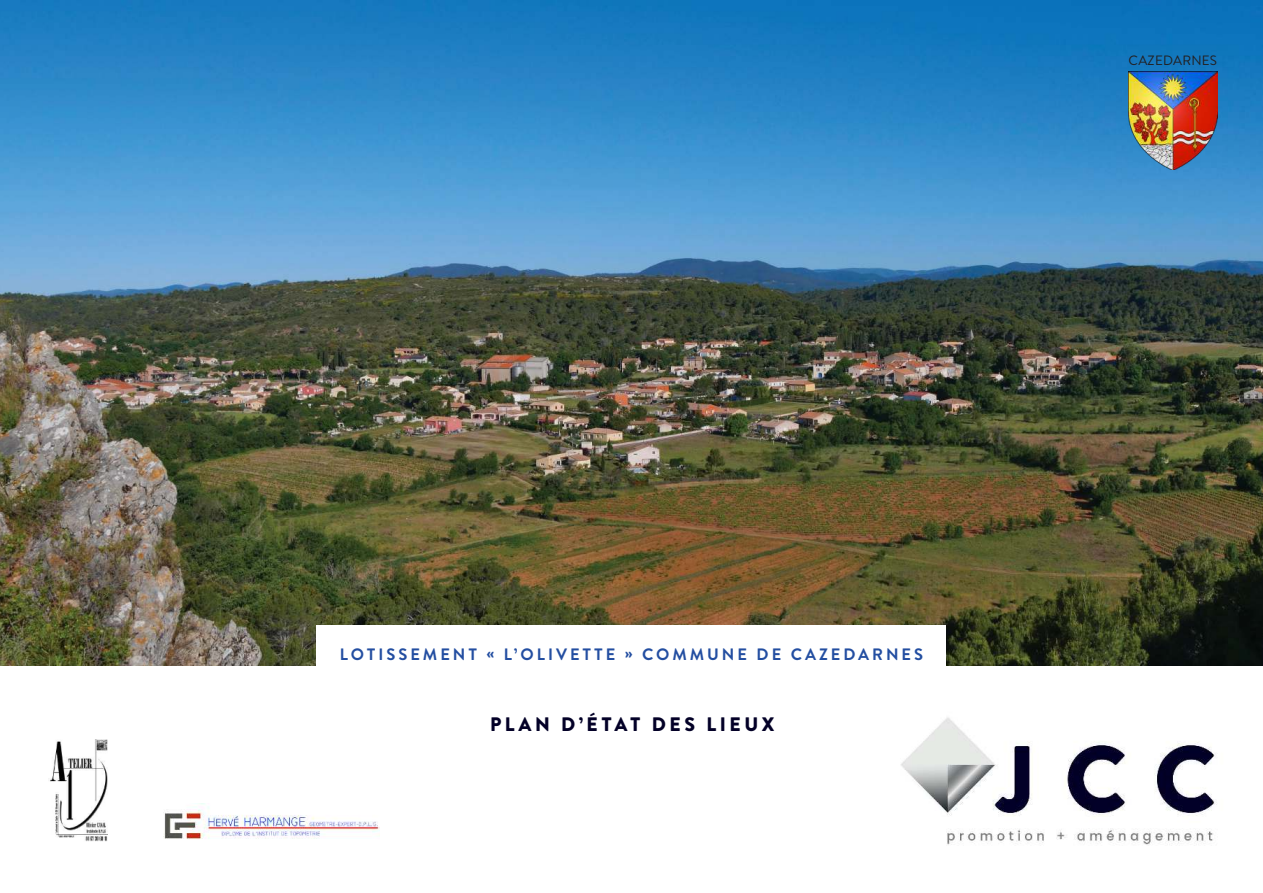
<style>
.page{position:relative;width:1263px;height:893px;background:#fff}
.page>*{position:absolute;margin:0;border:0;box-sizing:border-box;transform-origin:0 0}
.t1{font:900 19.5px "Brandon Text";letter-spacing:.18em;color:#030027}
.t2{font:700 16.5px "Brandon Text";letter-spacing:.18em;color:#234ea1}
.t3{font:13.5px "Brandon Text";letter-spacing:.02em;color:#221f1f}
</style>
<div class="page">
<img style="left:0;top:0;width:1263px;height:665px">
<img style="left:901px;top:717px;width:316px;height:128px">
<div style="left:317px;top:625px;width:629px;height:58px;background:#fff"></div>
<img style="left:50px;top:739px;width:58px;height:102px">
<img style="left:163px;top:804px;width:216px;height:35px">
<img style="left:1128px;top:72px;width:89px;height:97px">
<p class="t3" style="left:1128px;top:52px;width:90px">CAZEDARNES</p>
<p class="t2" style="left:340px;top:644px;width:584px">LOTISSEMENT « L’OLIVETTE » COMMUNE DE CAZEDARNES</p>
<p class="t1" style="left:490px;top:713px;width:286px">PLAN D’ÉTAT DES LIEUX</p>
</div>
